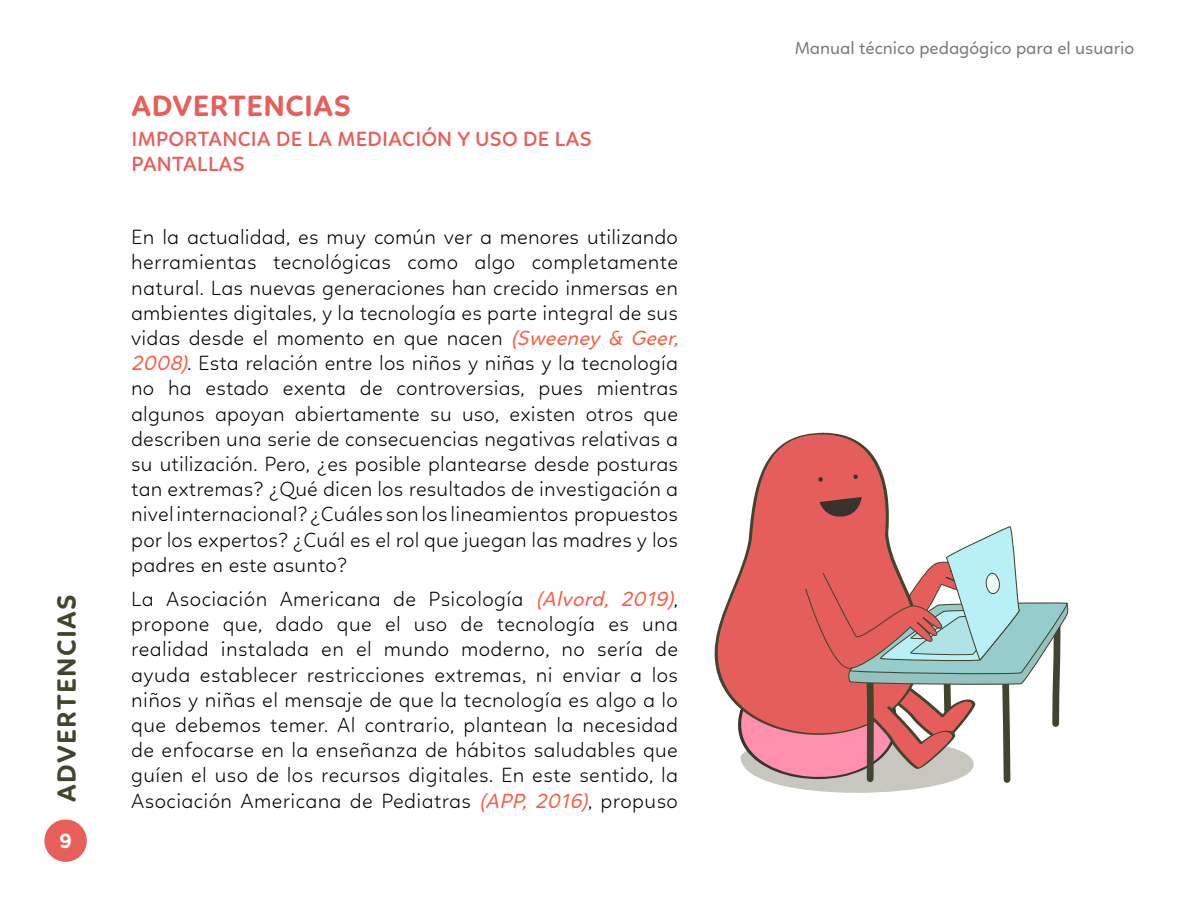
<style>
.page{position:relative;width:1200px;height:900px;background:#fff}
.page>*{position:absolute;margin:0;border:0;box-sizing:border-box;transform-origin:0 0}
.t1{font:700 30px "Linotte";letter-spacing:.015em;color:#e85e59}
.t2{font:700 27px "Linotte";letter-spacing:.05em;color:#42452e}
.t3{font:300 21px/25.2px "Linotte";letter-spacing:.01em;color:#000}
.t4{font:600 21px/25.2px "Linotte";letter-spacing:.015em;color:#e85e59}
.t5{font:700 21px "Linotte";color:#fff}
.t6{font:18px "Linotte";color:#7e7874}
.s1{font-weight:400;font-style:italic;color:#f95d43}
</style>
<div class="page">
<div style="left:44px;top:819px;width:43px;height:43px;background:#e85e59;border-radius:50%"></div>
<svg style="left:715px;top:433px;width:174px;height:253px;fill:#e65e5c"></svg>
<svg style="left:820px;top:497px;width:42px;height:21px"></svg>
<svg style="left:853px;top:474px;width:6px;height:5px"></svg>
<svg style="left:818px;top:477px;width:6px;height:5px"></svg>
<svg style="left:722px;top:526px;width:347px;height:267px"></svg>
<p class="t2" style="left:51px;top:802px;width:209px;rotate:-90deg">ADVERTENCIAS</p>
<p class="t5" style="left:59px;top:829px;width:14px">9</p>
<h1 class="t1" style="left:131px;top:89px;width:221px">ADVERTENCIAS</h1>
<p class="t4" style="left:131px;top:126px;width:462px">IMPORTANCIA DE LA MEDIACIÓN Y USO DE LAS<br>PANTALLAS</p>
<p class="t3" style="left:131px;top:225px;width:553px">En la actualidad, es muy común ver a menores utilizando herramientas tecnológicas como algo completamente natural. Las nuevas generaciones han crecido inmersas en ambientes digitales, y la tecnología es parte integral de sus vidas desde el momento en que nacen <span class="s1">(Sweeney &amp; Geer, 2008)</span>. Esta relación entre los niños y niñas y la tecnología no ha estado exenta de controversias, pues mientras algunos apoyan abiertamente su uso, existen otros que describen una serie de consecuencias negativas relativas a su utilización. Pero, ¿es posible plantearse desde posturas tan extremas? ¿Qué dicen los resultados de investigación a nivel internacional? ¿Cuáles son los lineamientos propuestos por los expertos? ¿Cuál es el rol que juegan las madres y los padres en este asunto?</p>
<p class="t3" style="left:131px;top:586px;width:549px;text-align:justify">La Asociación Americana de Psicología <span class="s1">(Alvord, 2019)</span>, propone que, dado que el uso de tecnología es una realidad instalada en el mundo moderno, no sería de ayuda establecer restricciones extremas, ni enviar a los niños y niñas el mensaje de que la tecnología es algo a lo que debemos temer. Al contrario, plantean la necesidad de enfocarse en la enseñanza de hábitos saludables que guíen el uso de los recursos digitales. En este sentido, la Asociación Americana de Pediatras <span class="s1">(APP, 2016)</span>, propuso</p>
<p class="t6" style="left:795px;top:37px;width:341px">Manual técnico pedagógico para el usuario</p>
</div>
